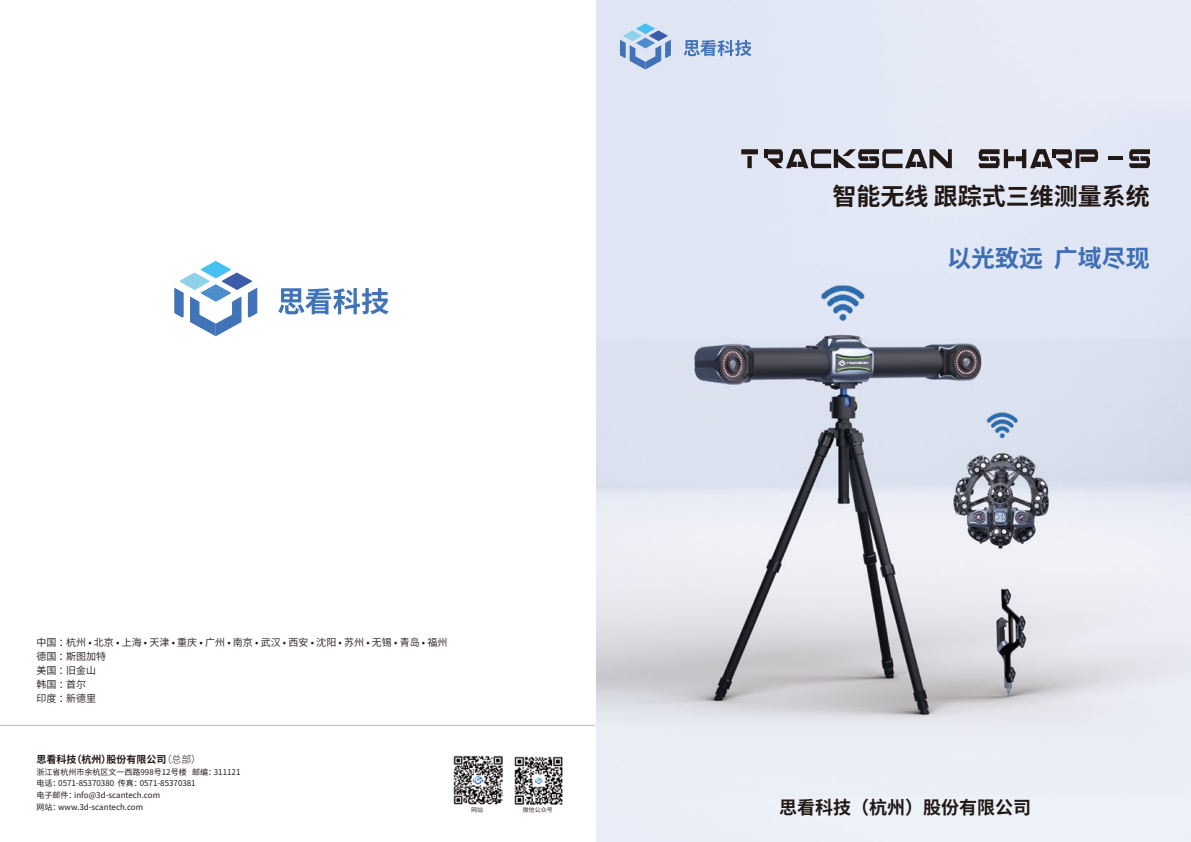
<style>
.page{position:relative;width:1191px;height:842px;background:#fff}
.page>*{position:absolute;margin:0;border:0;box-sizing:border-box;transform-origin:0 0}
.t1{font:700 24px "Source Han Sans CN";color:#221815}
.t2{font:700 24px "Source Han Sans CN";color:#3e6eb5}
.t3{font:700 18px "Source Han Sans CN";color:#221815}
.t4{font:10px/14px "Source Han Sans CN";color:#221815}
.t5{font:700 10px "Source Han Sans CN";color:#221815}
.t6{font:8px/11.6px "Source Han Sans CN";color:#221815}
.t7{font:6px "Source Han Sans CN";color:#221815}
.s1{font-weight:300}
</style>
<div class="page">
<img style="left:596px;top:0;width:595px;height:842px">
<img style="left:453px;top:755px;width:49px;height:50px">
<img style="left:514px;top:756px;width:49px;height:49px">
<svg style="left:620px;top:23px;width:51px;height:46px;background:#a4bfe0"></svg>
<svg style="left:684px;top:40px;width:67px;height:16px"></svg>
<svg style="left:174px;top:261px;width:83px;height:75px"></svg>
<svg style="left:278px;top:288px;width:111px;height:26px"></svg>
<hr style="left:0;top:725px;width:595px;height:1px;background:#b5b6b6">
<img style="left:810px;top:270px;width:65px;height:66px">
<img style="left:978px;top:401px;width:48px;height:48px">
<svg style="left:741px;top:149px;width:17px;height:19px"></svg>
<svg style="left:764px;top:149px;width:67px;height:19px"></svg>
<div style="left:833px;top:149px;width:5px;height:19px;background:#221815"></div>
<svg style="left:837px;top:149px;width:114px;height:19px;background:#807e82"></svg>
<svg style="left:978px;top:149px;width:120px;height:19px;background:#7b787c"></svg>
<hr style="left:1107px;top:157px;width:15px;height:3px;background:#221815">
<svg style="left:1129px;top:149px;width:21px;height:19px"></svg>
<p class="t4" style="left:37px;top:636px;width:412px">中国 ：杭州 • 北京 • 上海 • 天津 • 重庆 • 广州 • 南京 • 武汉 • 西安 • 沈阳 • 苏州 • 无锡 • 青岛 • 福州德国 ：斯图加特<br>美国 ：旧金山<br>韩国 ：首尔<br>印度 ：新德里</p>
<p class="t5" style="left:36px;top:754px;width:166px">思看科技（杭州）股份有限公司<span class="s1">（总部）</span></p>
<p class="t6" style="left:36px;top:766px;width:206px">浙江省杭州市余杭区文一西路998号12号楼 邮编：311121电话：0571-85370380 传真：0571-85370381<br>电子邮件：info@3d-scantech.com<br>网站：www.3d-scantech.com</p>
<p class="t7" style="left:471px;top:806px;width:13px">网站</p>
<p class="t7" style="left:523px;top:806px;width:31px">微信公众号</p>
<h1 class="t1" style="left:832px;top:183px;width:319px">智能无线 跟踪式三维测量系统</h1>
<h1 class="t2" style="left:947px;top:245px;width:204px">以光致远 广域尽现</h1>
<h2 class="t3" style="left:779px;top:797px;width:253px">思看科技（杭州）股份有限公司</h2>
</div>
